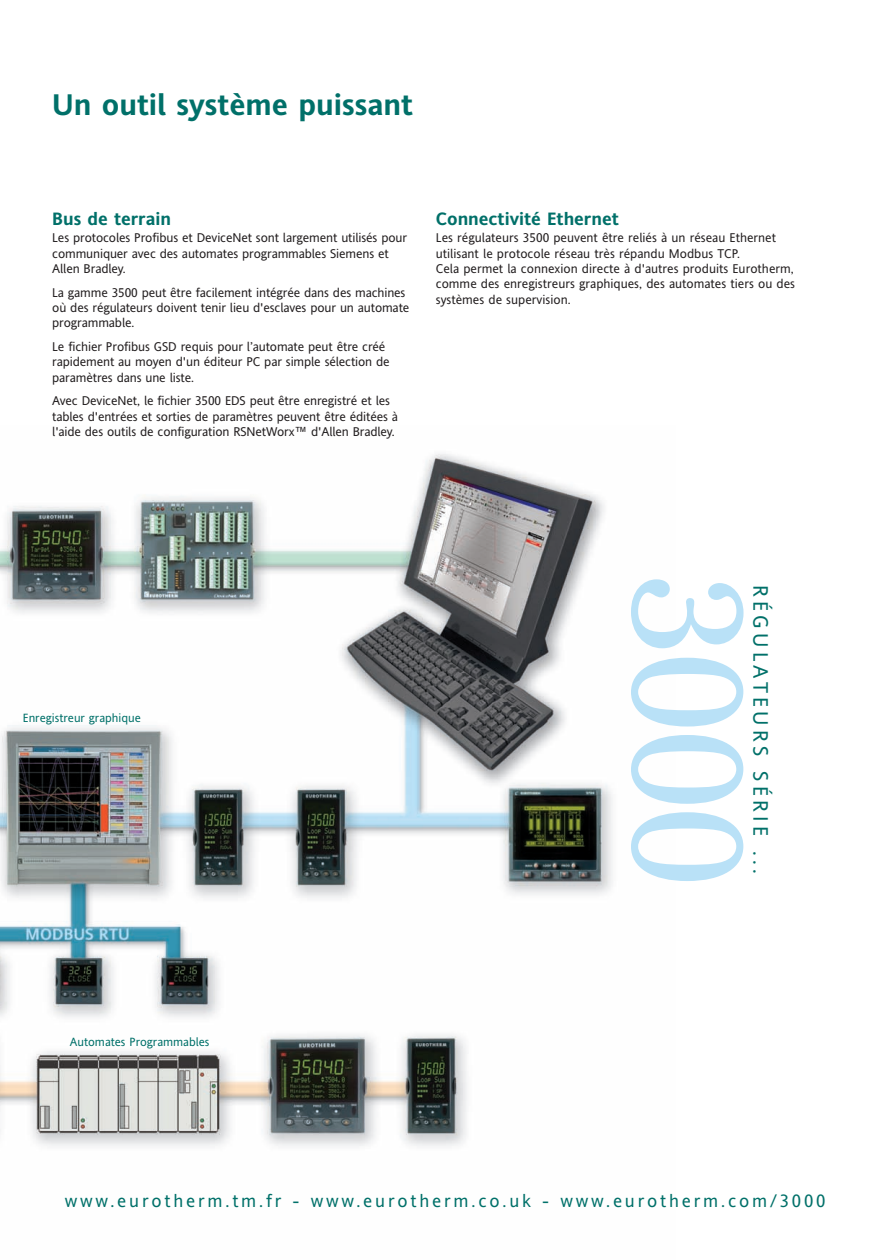
<style>
.page{position:relative;width:890px;height:1260px;background:#fff}
.page>*{position:absolute;margin:0;border:0;box-sizing:border-box;transform-origin:0 0}
.t1{font:154.5px "Invensys Nimrod";color:#b9e1f7}
.t2{font:700 30px "Invensys Andale";color:#007069}
.t3{font:21px "Invensys Andale";letter-spacing:.195em;color:#007069}
.t4{font:18px "Invensys Andale";letter-spacing:.155em;color:#007069}
.t5{font:700 18px "Invensys Andale";color:#007069}
.t6{font:12.75px/15.3px "Invensys Andale";letter-spacing:-.01em;color:#231f20}
.t7{font:12px "Invensys Andale";color:#007069}
</style>
<div class="page">
<svg style="left:0;top:454px;width:613px;height:692px"></svg>
<h2 class="t2" style="left:52px;top:87px;width:362px">Un outil système puissant</h2>
<h3 class="t5" style="left:52px;top:208px;width:120px">Bus de terrain</h3>
<p class="t6" style="left:52px;top:230px;width:356px">Les protocoles Profibus et DeviceNet sont largement utilisés pour communiquer avec des automates programmables Siemens et<br>Allen Bradley.</p>
<p class="t6" style="left:52px;top:284px;width:358px">La gamme 3500 peut être facilement intégrée dans des machines où des régulateurs doivent tenir lieu d'esclaves pour un automate programmable.</p>
<p class="t6" style="left:52px;top:339px;width:339px">Le fichier Profibus GSD requis pour l’automate peut être créé rapidement au moyen d'un éditeur PC par simple sélection de paramètres dans une liste.</p>
<p class="t6" style="left:52px;top:393px;width:347px">Avec DeviceNet, le fichier 3500 EDS peut être enregistré et les tables d'entrées et sorties de paramètres peuvent être éditées à l'aide des outils de configuration RSNetWorx™ d'Allen Bradley.</p>
<h3 class="t5" style="left:436px;top:208px;width:184px">Connectivité Ethernet</h3>
<p class="t6" style="left:436px;top:230px;width:361px">Les régulateurs 3500 peuvent être reliés à un réseau Ethernet utilisant le protocole réseau très répandu Modbus TCP.<br>Cela permet la connexion directe à d'autres produits Eurotherm, comme des enregistreurs graphiques, des automates tiers ou des systèmes de supervision.</p>
<p class="t7" style="left:23px;top:711px;width:119px">Enregistreur graphique</p>
<h1 class="t1" style="left:752px;top:576px;width:310px;rotate:90deg">3000</h1>
<h3 class="t3" style="left:772px;top:585px;width:290px;rotate:90deg">RÉGULATEURS SÉRIE ...</h3>
<p class="t7" style="left:70px;top:1034px;width:141px">Automates Programmables</p>
<h3 class="t4" style="left:65px;top:1190px;width:762px">www.eurotherm.tm.fr - www.eurotherm.co.uk - www.eurotherm.com/3000</h3>
</div>
